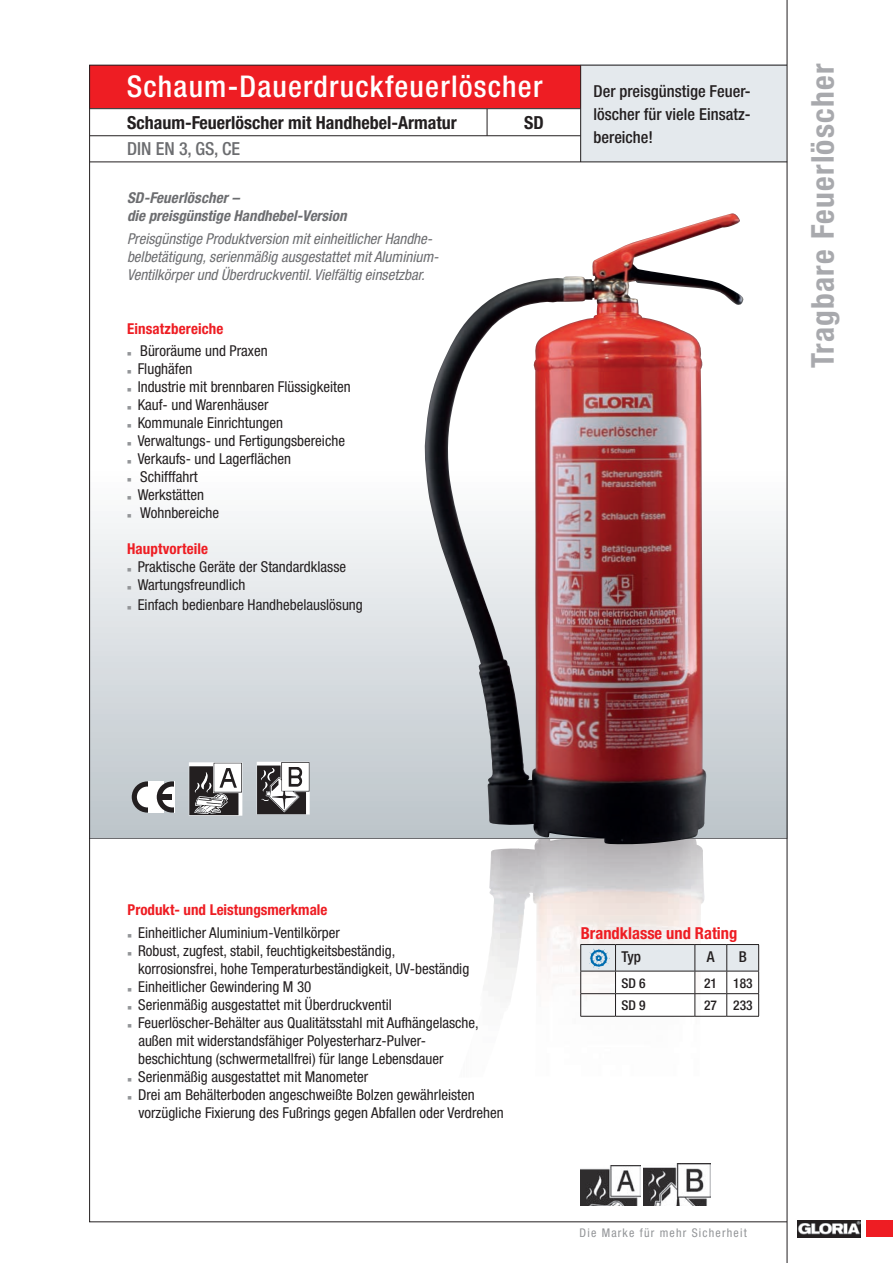
<style>
.page{position:relative;width:893px;height:1263px;background:#fff}
.page>*{position:absolute;margin:0;border:0;box-sizing:border-box;transform-origin:0 0}
.t1{font:700 condensed 31.5px "Helvetica Neue";letter-spacing:.04em;color:#a8a9ad}
.t2{font:500 condensed 30px "Helvetica Neue";letter-spacing:.04em;color:#fff}
.t3{font:700 condensed 18px "Helvetica Neue";color:#231f20}
.t4{font:500 condensed 18px "Helvetica Neue";color:#6c6d70}
.t5{font:500 condensed 16.5px/22.5px "Helvetica Neue";color:#231f20;text-align:justify}
.t6{font:700 condensed 16.5px "Helvetica Neue";color:#ee1d23}
.t7{font:condensed 15px/18px "Helvetica Neue";color:#231f20}
.t8{font:italic condensed 15px/18px "Helvetica Neue";color:#6c6d70}
.t9{font:700 condensed 15px "Helvetica Neue";letter-spacing:.01em;color:#ee1d23}
.t10{font:italic 700 condensed 15px/18px "Helvetica Neue";color:#6c6d70}
.t11{font:500 condensed 15px "Helvetica Neue";color:#231f20}
.t12{font:500 condensed 13.5px "Helvetica Neue";color:#231f20}
.t13{font:condensed 12px "Helvetica Neue";letter-spacing:.1em;color:#939598}
.s1{color:#939598}
</style>
<div class="page">
<img style="left:518px;top:845px;width:186px;height:378px">
<img style="left:471px;top:848px;width:48px;height:261px">
<div style="left:866px;top:1220px;width:27px;height:17px;background:#ee1d23"></div>
<img style="left:798px;top:1220px;width:62px;height:17px">
<div style="left:89px;top:469px;width:698px;height:370px;background:linear-gradient(to bottom,#fdfdfe,#bbc3c9)"></div>
<div style="left:580px;top:65px;width:207px;height:97px;background:#e4e9ed"></div>
<div style="left:89px;top:65px;width:491px;height:43px;background:#ee1d23"></div>
<hr style="left:89px;top:108px;width:492px;height:1px;background:#231f20">
<hr style="left:90px;top:135px;width:491px;height:1px;background:#231f20">
<hr style="left:580px;top:65px;width:1px;height:97px;background:#231f20">
<hr style="left:90px;top:162px;width:697px;height:1px;background:#231f20">
<hr style="left:90px;top:838px;width:697px;height:1px;background:#6c6d70">
<img style="left:424px;top:213px;width:320px;height:632px">
<div style="left:148px;top:781px;width:16px;height:32px;background:#fff"></div>
<svg style="left:132px;top:781px;width:42px;height:31px"></svg>
<hr style="left:174px;top:781px;width:1px;height:32px;background:#fff">
<div style="left:158px;top:794px;width:13px;height:5px;background:#231f20"></div>
<svg style="left:189px;top:762px;width:53px;height:54px"></svg>
<hr style="left:580px;top:1016px;width:35px;height:1px;background:#231f20">
<hr style="left:615px;top:1016px;width:80px;height:1px;background:#231f20">
<hr style="left:695px;top:1016px;width:32px;height:1px;background:#231f20">
<hr style="left:727px;top:1016px;width:32px;height:1px;background:#231f20">
<svg style="left:580px;top:944px;width:179px;height:72px"></svg>
<img style="left:588px;top:947px;width:22px;height:23px">
<img style="left:644px;top:1163px;width:67px;height:43px">
<hr style="left:787px;top:0;width:1px;height:1263px;background:#231f20">
<img style="left:580px;top:1166px;width:61px;height:40px">
<svg style="left:487px;top:109px;width:1px;height:27px"></svg>
<svg style="left:257px;top:762px;width:53px;height:52px"></svg>
<h2 class="t2" style="left:127px;top:69px;width:417px">Schaum-Dauerdruckfeuerlöscher</h2>
<p class="t3" style="left:127px;top:111px;width:331px">Schaum-Feuerlöscher mit Handhebel-Armatur</p>
<p class="t4" style="left:127px;top:138px;width:115px">DIN EN 3, GS, CE</p>
<p class="t10" style="left:127px;top:188px;width:221px">SD-Feuerlöscher –<br>die preisgünstige Handhebel-Version</p>
<p class="t8" style="left:127px;top:229px;width:313px">Preisgünstige Produktversion mit einheitlicher Handhe&shy;belbetätigung, serienmäßig ausgestattet mit Aluminium-<br>Ventilkörper und Überdruckventil. Vielfältig einsetzbar.</p>
<p class="t3" style="left:524px;top:111px;width:21px">SD</p>
<p class="t9" style="left:127px;top:319px;width:98px">Einsatzbereiche</p>
<p class="t7" style="left:127px;top:342px;width:142px"><span class="s1">■</span> Büroräume und Praxen</p>
<p class="t7" style="left:127px;top:360px;width:67px"><span class="s1">■</span> Flughäfen</p>
<p class="t7" style="left:127px;top:378px;width:225px"><span class="s1">■</span> Industrie mit brennbaren Flüssigkeiten</p>
<p class="t7" style="left:127px;top:396px;width:143px"><span class="s1">■</span> Kauf- und Warenhäuser</p>
<p class="t7" style="left:127px;top:414px;width:158px"><span class="s1">■</span> Kommunale Einrichtungen</p>
<p class="t7" style="left:127px;top:432px;width:219px"><span class="s1">■</span> Verwaltungs- und Fertigungsbereiche</p>
<p class="t7" style="left:127px;top:450px;width:166px"><span class="s1">■</span> Verkaufs- und Lagerflächen</p>
<p class="t7" style="left:127px;top:468px;width:72px"><span class="s1">■</span> Schifffahrt</p>
<p class="t7" style="left:127px;top:486px;width:78px"><span class="s1">■</span> Werkstätten</p>
<p class="t7" style="left:127px;top:504px;width:94px"><span class="s1">■</span> Wohnbereiche</p>
<p class="t9" style="left:127px;top:540px;width:83px">Hauptvorteile</p>
<p class="t7" style="left:127px;top:558px;width:221px"><span class="s1">■</span> Praktische Geräte der Standardklasse</p>
<p class="t7" style="left:127px;top:576px;width:120px"><span class="s1">■</span> Wartungsfreundlich</p>
<p class="t7" style="left:127px;top:595px;width:237px"><span class="s1">■</span> Einfach bedienbare Handhebelauslösung</p>
<p class="t5" style="left:622px;top:80px;width:27px">Text</p>
<p class="t5" style="left:594px;top:80px;width:158px">Der preisgünstige Feuer&shy;löscher für viele Einsatz&shy;bereiche!</p>
<h1 class="t1" style="left:803px;top:368px;width:306px;rotate:-90deg">Tragbare Feuerlöscher</h1>
<p class="t9" style="left:128px;top:901px;width:201px">Produkt- und Leistungsmerkmale</p>
<p class="t7" style="left:128px;top:923px;width:214px"><span class="s1">■</span> Einheitlicher Aluminium-Ventilkörper</p>
<p class="t7" style="left:138px;top:941px;width:333px;text-indent:-11px"><span class="s1">■</span> Robust, zugfest, stabil, feuchtigkeitsbeständig, korrosionsfrei, hohe Temperaturbeständigkeit, UV-beständig</p>
<p class="t7" style="left:128px;top:977px;width:185px"><span class="s1">■</span> Einheitlicher Gewindering M 30</p>
<p class="t7" style="left:128px;top:995px;width:266px"><span class="s1">■</span> Serienmäßig ausgestattet mit Überdruckventil</p>
<p class="t7" style="left:138px;top:1013px;width:342px;text-indent:-11px"><span class="s1">■</span> Feuerlöscher-Behälter aus Qualitätsstahl mit Aufhängelasche, außen mit widerstandsfähiger Polyesterharz-Pulver&shy;beschichtung (schwermetallfrei) für lange Lebensdauer</p>
<p class="t7" style="left:128px;top:1067px;width:242px"><span class="s1">■</span> Serienmäßig ausgestattet mit Manometer</p>
<p class="t7" style="left:138px;top:1085px;width:367px;text-indent:-11px"><span class="s1">■</span> Drei am Behälterboden angeschweißte Bolzen gewährleisten vorzügliche Fixierung des Fußrings gegen Abfallen oder Verdrehen</p>
<p class="t6" style="left:581px;top:923px;width:158px">Brandklasse und Rating</p>
<p class="t11" style="left:621px;top:948px;width:21px">Typ</p>
<p class="t11" style="left:707px;top:948px;width:9px">A</p>
<p class="t11" style="left:739px;top:948px;width:10px">B</p>
<p class="t12" style="left:621px;top:975px;width:26px">SD 6</p>
<p class="t12" style="left:704px;top:975px;width:50px">21 183</p>
<p class="t12" style="left:621px;top:997px;width:26px">SD 9</p>
<p class="t12" style="left:704px;top:997px;width:50px">27 233</p>
<p class="t13" style="left:580px;top:1226px;width:169px">Die Marke für mehr Sicherheit</p>
</div>
